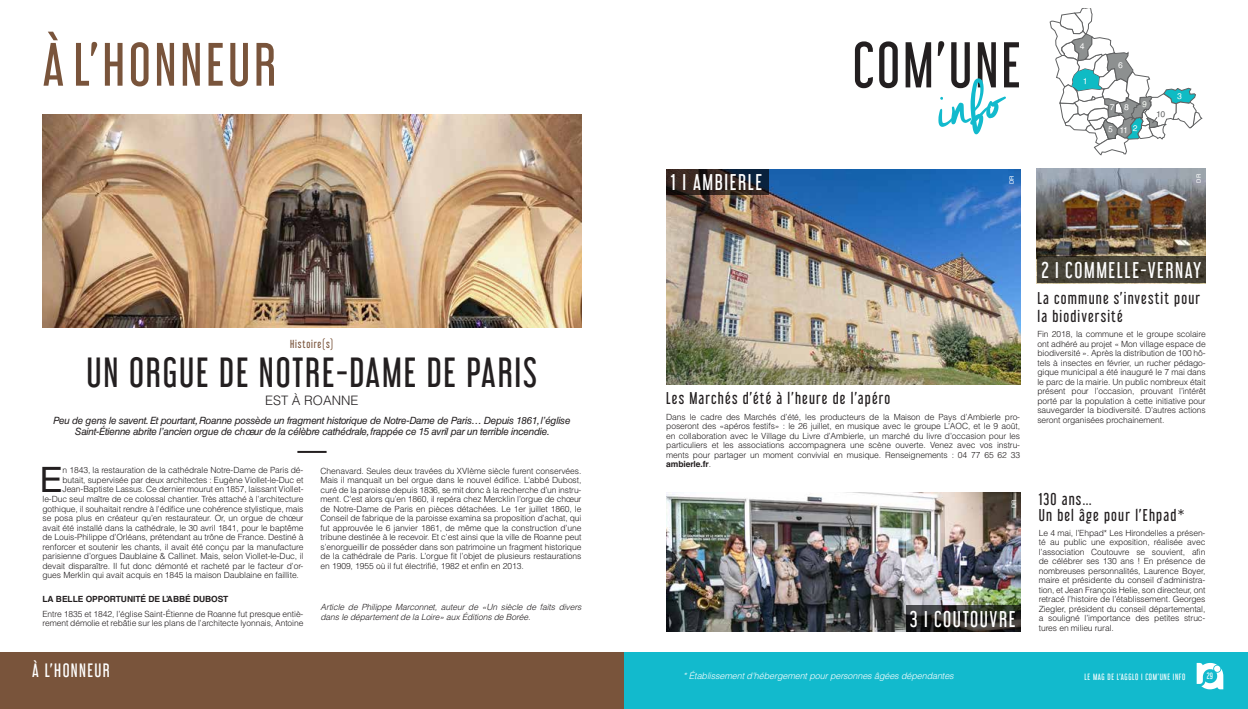
<style>
.page{position:relative;width:1248px;height:709px;background:#fff}
.page>*{position:absolute;margin:0;border:0;box-sizing:border-box;transform-origin:0 0}
.t1{font:57.7px "Libel Suit Rg";letter-spacing:.05em;color:#231f20}
.t2{font:56.1px "Cheddar Jack";color:#12bacd}
.t3{font:54.6px "Libel Suit Rg";letter-spacing:.065em;color:#79543b}
.TITRE{font:37px "Libel Suit Rg";letter-spacing:.05em;color:#231f20}
.TEXTE_COURANT_LETTRI{font:35px "Helvetica LT Std";color:#231f20}
.t4{font:20px "Libel Suit Rg";letter-spacing:.08em;color:#fff}
.t5{font:17px "Libel Suit Rg";letter-spacing:.08em;color:#fff}
.TITRE_BREVE_2{font:15px/18px "Libel Suit Rg";letter-spacing:.08em;color:#231f20}
.SOUSTITRE{font:300 13px "Helvetica LT Std";color:#231f20}
.SURTITRE{font:10.2px "Libel Suit Rg";letter-spacing:.08em;color:#79543b}
.CHAPEAU{font:italic 10px/11px "Helvetica LT Std";letter-spacing:-.03em;color:#231f20;text-align:center}
.TEXTE_COURANT{font:italic 300 9px "Helvetica LT Std";letter-spacing:-.01em;color:#fff}
.TEXTE_COURANT-2{font:300 8.5px/9.5px "Helvetica LT Std";letter-spacing:-.01em;color:#231f20;text-align:justify}
.TEXTE_COURANT_LETTRI-2{font:300 8.5px "Helvetica LT Std";letter-spacing:-.01em;color:#231f20}
.TEXTE_COURANT-3{font:italic 300 8.5px/9.5px "Helvetica LT Std";letter-spacing:-.01em;color:#231f20}
.SOUS_TITRE_TEXTE{font:700 8.5px "Helvetica LT Std";letter-spacing:-.01em;color:#231f20}
.t6{font:8px "Libel Suit Rg";letter-spacing:.08em;color:#fff}
.CREDITS{font:6px "Helvetica LT Std";color:#fff}
.s1{font-weight:700}
</style>
<div class="page">
<div style="left:0;top:652px;width:1247px;height:57px;background:#12bacd"></div>
<svg style="left:1196px;top:663px;width:27px;height:26px"></svg>
<div style="left:0;top:652px;width:624px;height:57px;background:#79543b"></div>
<hr style="left:297px;top:451px;width:29px;height:2px;background:#231f20">
<img style="left:43px;top:115px;width:538px;height:212px">
<img style="left:666px;top:169px;width:354px;height:216px">
<img style="left:1036px;top:169px;width:169px;height:114px">
<img style="left:666px;top:493px;width:354px;height:138px">
<svg style="left:1037px;top:257px;width:168px;height:26px;fill:#474236"></svg>
<svg style="left:906px;top:605px;width:114px;height:26px"></svg>
<svg style="left:666px;top:170px;width:102px;height:25px"></svg>
<svg style="left:1049px;top:8px;width:153px;height:147px"></svg>
<h3 class="t3" style="left:43px;top:20px;width:235px">À L’HONNEUR</h3>
<p class="SURTITRE" style="left:290px;top:335px;width:45px">Histoire(s)</p>
<p class="TITRE" style="left:87px;top:342px;width:452px">UN ORGUE DE NOTRE-DAME DE PARIS</p>
<p class="SOUSTITRE" style="left:265px;top:392px;width:95px">EST À ROANNE</p>
<p class="CHAPEAU" style="left:53px;top:415px;width:519px">Peu de gens le savent. Et pourtant, Roanne possède un fragment historique de Notre-Dame de Paris… Depuis 1861, l’église<br>Saint-Étienne abrite l’ancien orgue de chœur de la célèbre cathédrale, frappée ce 15 avril par un terrible incendie.</p>
<p class="TEXTE_COURANT_LETTRI" style="left:40px;top:460px;width:25px">E</p>
<p class="TEXTE_COURANT_LETTRI-2" style="left:62px;top:465px;width:242px">n 1843, la restauration de la cathédrale Notre-Dame de Paris dé-</p>
<p class="TEXTE_COURANT-2" style="left:320px;top:465px;width:262px">Chenavard. Seules deux travées du XVIème siècle furent conservées.<br>Mais il manquait un bel orgue dans le nouvel édifice. L’abbé Dubost, curé de la paroisse depuis 1836, se mit donc à la recherche d’un instru&shy;ment. C’est alors qu’en 1860, il repéra chez Mercklin l’orgue de chœur de Notre-Dame de Paris en pièces détachées. Le 1er juillet 1860, le Conseil de fabrique de la paroisse examina sa proposition d’achat, qui fut approuvée le 6 janvier 1861, de même que la construction d’une tribune destinée à le recevoir. Et c’est ainsi que la ville de Roanne peut s’enorgueillir de posséder dans son patrimoine un fragment historique de la cathédrale de Paris. L’orgue fit l’objet de plusieurs restaurations en 1909, 1955 où il fut électrifié, 1982 et enfin en 2013.</p>
<p class="TEXTE_COURANT-3" style="left:320px;top:602px;width:262px">Article de Philippe Marconnet, auteur de «Un siècle de faits divers dans le département de la Loire» aux Éditions de Borée.</p>
<p class="TEXTE_COURANT_LETTRI-2" style="left:62px;top:474px;width:242px">butait, supervisée par deux architectes : Eugène Viollet-le-Duc et</p>
<p class="TEXTE_COURANT_LETTRI-2" style="left:62px;top:484px;width:242px">Jean-Baptiste Lassus. Ce dernier mourut en 1857, laissant Viollet-</p>
<p class="TEXTE_COURANT_LETTRI-2" style="left:43px;top:493px;width:262px">le-Duc seul maître de ce colossal chantier. Très attaché à l’architecture</p>
<p class="TEXTE_COURANT_LETTRI-2" style="left:43px;top:503px;width:262px">gothique, il souhaitait rendre à l’édifice une cohérence stylistique, mais</p>
<p class="TEXTE_COURANT_LETTRI-2" style="left:43px;top:512px;width:262px">se posa plus en créateur qu’en restaurateur. Or, un orgue de chœur</p>
<p class="TEXTE_COURANT_LETTRI-2" style="left:43px;top:522px;width:262px">avait été installé dans la cathédrale, le 30 avril 1841, pour le baptême</p>
<p class="TEXTE_COURANT_LETTRI-2" style="left:43px;top:531px;width:262px">de Louis-Philippe d’Orléans, prétendant au trône de France. Destiné à</p>
<p class="TEXTE_COURANT_LETTRI-2" style="left:43px;top:541px;width:262px">renforcer et soutenir les chants, il avait été conçu par la manufacture</p>
<p class="TEXTE_COURANT_LETTRI-2" style="left:43px;top:550px;width:262px">parisienne d’orgues Daublaine &amp; Callinet. Mais, selon Viollet-le-Duc, il</p>
<p class="TEXTE_COURANT_LETTRI-2" style="left:43px;top:560px;width:262px">devait disparaître. Il fut donc démonté et racheté par le facteur d’or-</p>
<p class="TEXTE_COURANT_LETTRI-2" style="left:43px;top:569px;width:258px">gues Merklin qui avait acquis en 1845 la maison Daublaine en faillite.</p>
<p class="SOUS_TITRE_TEXTE" style="left:43px;top:593px;width:187px">LA BELLE OPPORTUNITÉ DE L’ABBÉ DUBOST</p>
<p class="TEXTE_COURANT-2" style="left:43px;top:609px;width:262px">Entre 1835 et 1842, l’église Saint-Étienne de Roanne fut presque entiè&shy;rement démolie et rebâtie sur les plans de l’architecte lyonnais, Antoine</p>
<h3 class="t5" style="left:32px;top:656px;width:79px">À L’HONNEUR</h3>
<p class="t4" style="left:670px;top:166px;width:93px">1 I AMBIERLE</p>
<p class="t1" style="left:852px;top:18px;width:169px">COM’UNE</p>
<p class="t2" style="left:930px;top:72px;width:69px;rotate:-9deg">info</p>
<p class="CREDITS" style="left:1008px;top:184px;width:10px;rotate:-90deg">DR</p>
<p class="CREDITS" style="left:1195px;top:182px;width:10px;rotate:-90deg">DR</p>
<p class="TITRE_BREVE_2" style="left:666px;top:388px;width:225px">Les Marchés d’été à l’heure de l’apéro</p>
<p class="TEXTE_COURANT-2" style="left:666px;top:412px;width:355px">Dans le cadre des Marchés d’été, les producteurs de la Maison de Pays d’Ambierle pro&shy;poseront des «apéros festifs» : le 26 juillet, en musique avec le groupe L’AOC, et le 9 août, en collaboration avec le Village du Livre d’Ambierle, un marché du livre d’occasion pour les particuliers et les associations accompagnera une scène ouverte. Venez avec vos instru&shy;ments pour partager un moment convivial en musique. Renseignements : 04 77 65 62 33 <span class="s1">ambierle.fr</span>.</p>
<p class="CREDITS" style="left:1010px;top:508px;width:10px;rotate:-90deg">DR</p>
<p class="t4" style="left:909px;top:603px;width:107px">3 I COUTOUVRE</p>
<p class="TEXTE_COURANT" style="left:683px;top:670px;width:272px">* Établissement d'hébergement pour personnes âgées dépendantes</p>
<p class="t4" style="left:1041px;top:254px;width:161px">2 I COMMELLE-VERNAY</p>
<p class="TITRE_BREVE_2" style="left:1037px;top:287px;width:164px">La commune s’investit pour la biodiversité</p>
<p class="TEXTE_COURANT-2" style="left:1037px;top:329px;width:170px">Fin 2018, la commune et le groupe scolaire ont adhéré au projet « Mon village espace de biodiversité ». Après la distribution de 100 hô&shy;tels à insectes en février, un rucher pédago&shy;gique municipal a été inauguré le 7 mai dans le parc de la mairie. Un public nombreux était présent pour l’occasion, prouvant l’intérêt porté par la population à cette initiative pour sauvegarder la biodiversité. D’autres actions seront organisées prochainement.</p>
<p class="TITRE_BREVE_2" style="left:1038px;top:488px;width:55px">130 ans…</p>
<p class="TITRE_BREVE_2" style="left:1038px;top:504px;width:147px">Un bel âge pour l’Ehpad*</p>
<p class="TEXTE_COURANT-2" style="left:1038px;top:528px;width:168px">Le 4 mai, l’Ehpad* Les Hirondelles a présen&shy;té au public une exposition, réalisée avec l’association Coutouvre se souvient, afin de célébrer ses 130 ans ! En présence de nombreuses personnalités, Laurence Boyer, maire et présidente du conseil d’administra&shy;tion, et Jean François Helie, son directeur, ont retracé l’histoire de l’établissement. Georges Ziegler, président du conseil départemental, a souligné l’importance des petites struc&shy;tures en milieu rural.</p>
<p class="t6" style="left:1084px;top:670px;width:102px">LE MAG DE L’AGGLO I COM’UNE INFO</p>
<p class="t6" style="left:1206px;top:669px;width:8px">29</p>
</div>
